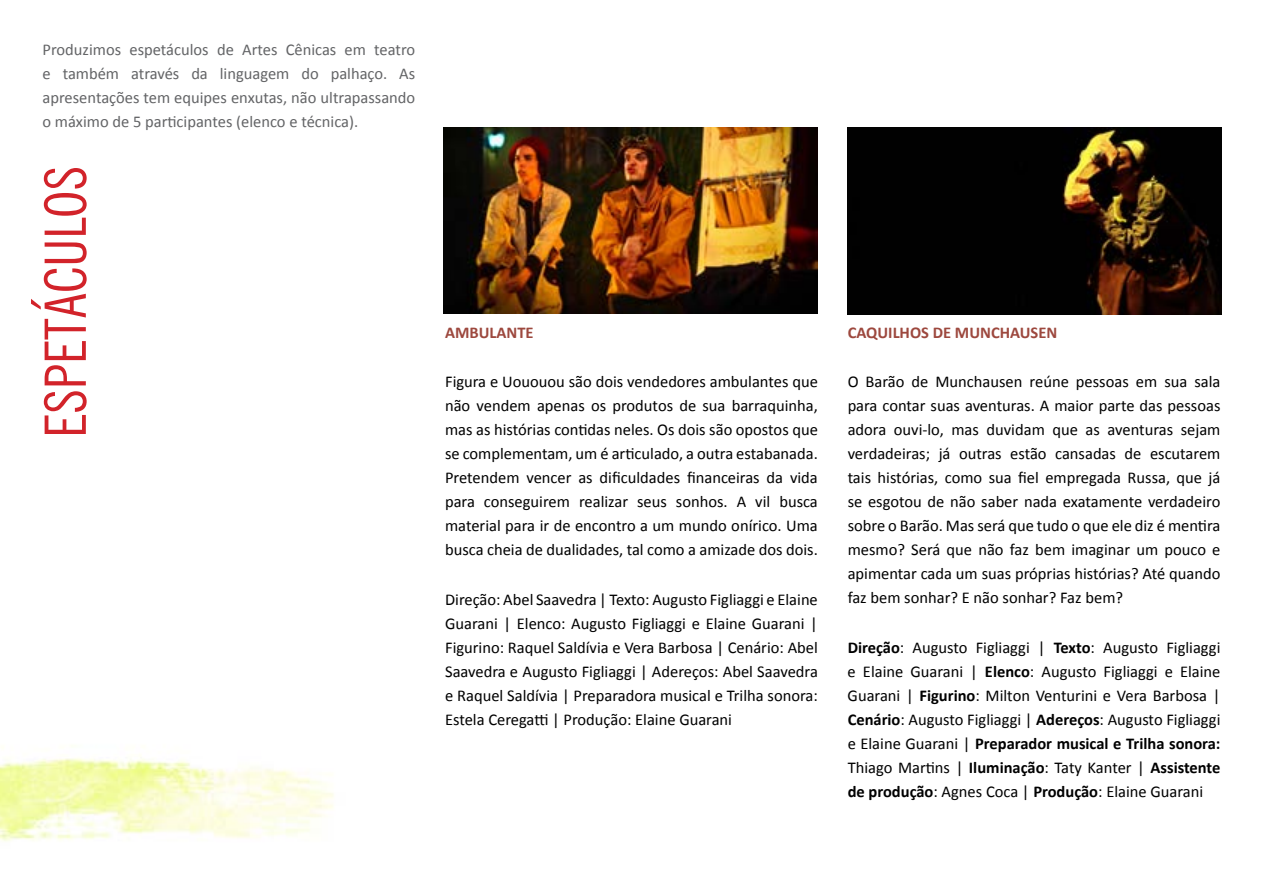
<style>
.page{position:relative;width:1263px;height:893px;background:#fff}
.page>*{position:absolute;margin:0;border:0;box-sizing:border-box;transform-origin:0 0}
.t1{font:condensed 57px "News Gothic BT";color:#d2232a}
.t2{font:16.5px/24px "Calibri";color:#000;text-align:justify}
.t3{font:16.5px/24px "Calibri";color:#636466;text-align:justify}
.t4{font:700 16.5px "Calibri";color:#9d483e}
.s1{font-weight:700}
</style>
<div class="page">
<img style="left:444px;top:128px;width:374px;height:186px">
<img style="left:848px;top:128px;width:373px;height:187px">
<img style="left:0;top:755px;width:334px;height:87px">
<p class="t3" style="left:43px;top:38px;width:374px">Produzimos espetáculos de Artes Cênicas em teatro e também através da linguagem do palhaço. As apresentações tem equipes enxutas, não ultrapassando o máximo de 5 participantes (elenco e técnica).</p>
<h1 class="t1" style="left:31px;top:438px;width:273px;rotate:-90deg">ESPETÁCULOS</h1>
<p class="t4" style="left:445px;top:322px;width:90px">AMBULANTE</p>
<p class="t2" style="left:445px;top:370px;width:374px">Figura e Uououou são dois vendedores ambulantes que não vendem apenas os produtos de sua barraquinha, mas as histórias contidas neles. Os dois são opostos que se complementam, um é articulado, a outra estabanada.<br>Pretendem vencer as dificuldades financeiras da vida para conseguirem realizar seus sonhos. A vil busca material para ir de encontro a um mundo onírico. Uma busca cheia de dualidades, tal como a amizade dos dois.</p>
<p class="t2" style="left:445px;top:587px;width:374px">Direção: Abel Saavedra | Texto: Augusto Figliaggi e Elaine Guarani | Elenco: Augusto Figliaggi e Elaine Guarani | Figurino: Raquel Saldívia e Vera Barbosa | Cenário: Abel Saavedra e Augusto Figliaggi | Adereços: Abel Saavedra e Raquel Saldívia | Preparadora musical e Trilha sonora:<br>Estela Ceregatti | Produção: Elaine Guarani</p>
<p class="t4" style="left:848px;top:322px;width:211px">CAQUILHOS DE MUNCHAUSEN</p>
<p class="t2" style="left:848px;top:370px;width:374px">O Barão de Munchausen reúne pessoas em sua sala para contar suas aventuras. A maior parte das pessoas adora ouvi-lo, mas duvidam que as aventuras sejam verdadeiras; já outras estão cansadas de escutarem tais histórias, como sua fiel empregada Russa, que já se esgotou de não saber nada exatamente verdadeiro sobre o Barão. Mas será que tudo o que ele diz é mentira mesmo? Será que não faz bem imaginar um pouco e apimentar cada um suas próprias histórias? Até quando faz bem sonhar? E não sonhar? Faz bem?</p>
<p class="t2" style="left:848px;top:635px;width:374px"><span class="s1">Direção</span>: Augusto Figliaggi | <span class="s1">Texto</span>: Augusto Figliaggi e Elaine Guarani | <span class="s1">Elenco</span>: Augusto Figliaggi e Elaine Guarani | <span class="s1">Figurino</span>: Milton Venturini e Vera Barbosa | <span class="s1">Cenário</span>: Augusto Figliaggi | <span class="s1">Adereços</span>: Augusto Figliaggi e Elaine Guarani | <span class="s1">Preparador musical e Trilha sonora:<br></span>Thiago Martins | <span class="s1">Iluminação</span>: Taty Kanter | <span class="s1">Assistente de produção</span>: Agnes Coca | <span class="s1">Produção</span>: Elaine Guarani</p>
</div>
